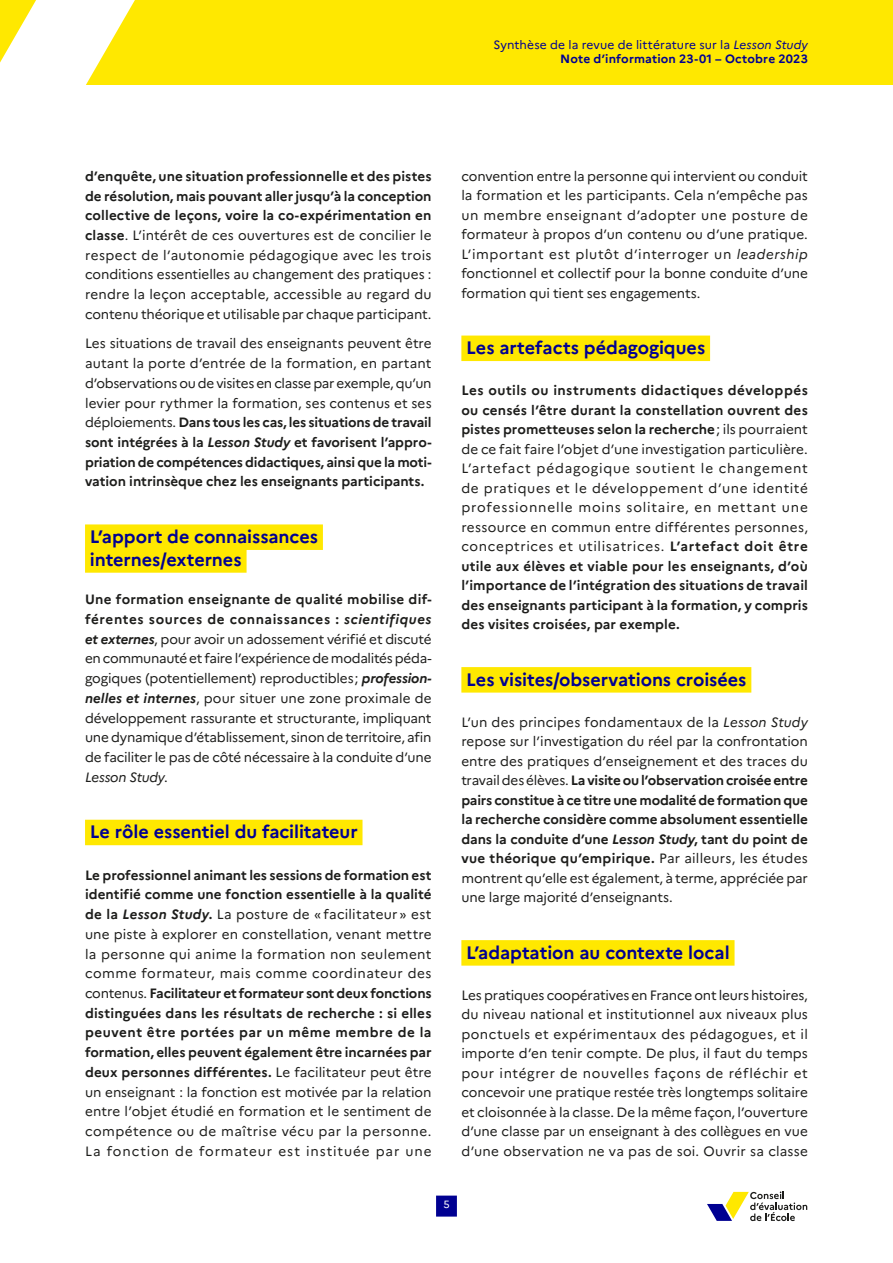
<style>
.page{position:relative;width:893px;height:1263px;background:#fff}
.page>*{position:absolute;margin:0;border:0;box-sizing:border-box;transform-origin:0 0}
.t1{font:700 18px/22.8px "Marianne";letter-spacing:-.005em;color:#000091}
.t2{font:13.5px/19.6px "Marianne";letter-spacing:-.005em;color:#1d1d1b;text-align:justify}
.t3{font:700 13.5px/19.5px "Marianne";letter-spacing:.005em;color:#1d1d1b;text-align:justify}
.t4{font:12px/14.4px "Marianne";letter-spacing:.01em;color:#000091;text-align:right}
.t5{font:10.5px "Marianne";color:#fff}
.s1{font-style:italic}
.s2{font-weight:700}
.s3{font-weight:700;font-style:italic}
.s4{font-weight:400}
</style>
<div class="page">
<div style="left:0;top:0;width:893px;height:85px;background:#ffe800"></div>
<svg style="left:0;top:0;width:135px;height:85px"></svg>
<div style="left:85px;top:524px;width:238px;height:26px;background:#ffe800"></div>
<div style="left:85px;top:547px;width:162px;height:26px;background:#ffe800"></div>
<div style="left:85px;top:820px;width:277px;height:25px;background:#ffe800"></div>
<div style="left:461px;top:336px;width:249px;height:25px;background:#ffe800"></div>
<div style="left:461px;top:667px;width:290px;height:26px;background:#ffe800"></div>
<div style="left:461px;top:940px;width:273px;height:26px;background:#ffe800"></div>
<svg style="left:707px;top:1191px;width:100px;height:30px"></svg>
<div style="left:436px;top:1195px;width:21px;height:21px;background:#000091"></div>
<p class="t4" style="left:493px;top:37px;width:316px">Synthèse de la revue de littérature sur la <span class="s1">Lesson Study<br></span><span class="s2">Note d’information 23-01 – Octobre 2023</span></p>
<p class="t2" style="left:85px;top:166px;width:348px"><span class="s2">d’enquête, une situation professionnelle et des pistes de résolution, mais pouvant aller jusqu’à la conception collective de leçons, voire la co-expérimentation en classe</span>. L’intérêt de ces ouvertures est de concilier le respect de l’autonomie pédagogique avec les trois conditions essentielles au changement des pratiques : rendre la leçon acceptable, accessible au regard du contenu théorique et utilisable par chaque participant.</p>
<p class="t2" style="left:85px;top:334px;width:348px">Les situations de travail des enseignants peuvent être autant la porte d’entrée de la formation, en partant d’observations ou de visites en classe par exemple, qu’un levier pour rythmer la formation, ses contenus et ses déploiements. <span class="s2">Dans tous les cas, les situations de travail sont intégrées à la</span> <span class="s3">Lesson Study</span> <span class="s2">et favorisent l’appro&shy;priation de compétences didactiques, ainsi que la moti&shy;vation intrinsèque chez les enseignants participants.</span></p>
<h1 class="t1" style="left:90px;top:525px;width:230px">L’apport de connaissances internes/externes</h1>
<p class="t2" style="left:85px;top:589px;width:348px"><span class="s2">Une formation enseignante de qualité mobilise dif&shy;férentes sources de connaissances :</span> <span class="s3">scientifiques et externes</span>, pour avoir un adossement vérifié et discuté en communauté et faire l’expérience de modalités péda&shy;gogiques (potentiellement) reproductibles; <span class="s3">profession&shy;nelles et internes</span>, pour situer une zone proximale de développement rassurante et structurante, impliquant une dynamique d’établissement, sinon de territoire, afin de faciliter le pas de côté nécessaire à la conduite d’une <span class="s1">Lesson Study</span>.</p>
<h1 class="t1" style="left:90px;top:821px;width:269px">Le rôle essentiel du facilitateur</h1>
<p class="t2" style="left:85px;top:865px;width:348px"><span class="s2">Le professionnel animant les sessions de formation est identifié comme une fonction essentielle à la qualité de la</span> <span class="s3">Lesson Study</span><span class="s2">.</span> La posture de « facilitateur » est une piste à explorer en constellation, venant mettre la personne qui anime la formation non seulement comme formateur, mais comme coordinateur des contenus. <span class="s2">Facilitateur et formateur sont deux fonctions distinguées dans les résultats de recherche : si elles peuvent être portées par un même membre de la formation, elles peuvent également être incarnées par deux personnes différentes.</span> Le facilitateur peut être un enseignant : la fonction est motivée par la relation entre l’objet étudié en formation et le sentiment de compétence ou de maîtrise vécu par la personne.<br>La fonction de formateur est instituée par une</p>
<p class="t2" style="left:461px;top:166px;width:348px">convention entre la personne qui intervient ou conduit la formation et les participants. Cela n’empêche pas un membre enseignant d’adopter une posture de formateur à propos d’un contenu ou d’une pratique.<br>L’important est plutôt d’interroger un <span class="s1">leadership </span>fonctionnel et collectif pour la bonne conduite d’une formation qui tient ses engagements.</p>
<h1 class="t1" style="left:466px;top:336px;width:240px">Les artefacts pédagogiques</h1>
<p class="t3" style="left:461px;top:381px;width:348px">Les outils ou instruments didactiques développés ou censés l’être durant la constellation ouvrent des pistes prometteuses selon la recherche<span class="s4">; ils pourraient de ce fait faire l’objet d’une investigation particulière.<br>L’artefact pédagogique soutient le changement de pratiques et le développement d’une identité professionnelle moins solitaire, en mettant une ressource en commun entre différentes personnes, conceptrices et utilisatrices.</span> L’artefact doit être utile aux élèves et viable pour les enseignants, d’où l’importance de l’intégration des situations de travail des enseignants participant à la formation, y compris des visites croisées, par exemple.</p>
<h1 class="t1" style="left:466px;top:668px;width:282px">Les visites/observations croisées</h1>
<p class="t2" style="left:461px;top:712px;width:348px">L’un des principes fondamentaux de la <span class="s1">Lesson Study </span>repose sur l’investigation du réel par la confrontation entre des pratiques d’enseignement et des traces du travail des élèves. <span class="s2">La visite ou l’observation croisée entre pairs constitue à ce titre une modalité de formation que la recherche considère comme absolument essentielle dans la conduite d’une</span> <span class="s3">Lesson Study</span><span class="s2">, tant du point de vue théorique qu’empirique.</span> Par ailleurs, les études montrent qu’elle est également, à terme, appréciée par une large majorité d’enseignants.</p>
<h1 class="t1" style="left:466px;top:941px;width:265px">L’adaptation au contexte local</h1>
<p class="t2" style="left:461px;top:985px;width:348px">Les pratiques coopératives en France ont leurs histoires, du niveau national et institutionnel aux niveaux plus ponctuels et expérimentaux des pédagogues, et il importe d’en tenir compte. De plus, il faut du temps pour intégrer de nouvelles façons de réfléchir et concevoir une pratique restée très longtemps solitaire et cloisonnée à la classe. De la même façon, l’ouverture d’une classe par un enseignant à des collègues en vue d’une observation ne va pas de soi. Ouvrir sa classe</p>
<p class="t5" style="left:443px;top:1198px;width:8px">5</p>
</div>
